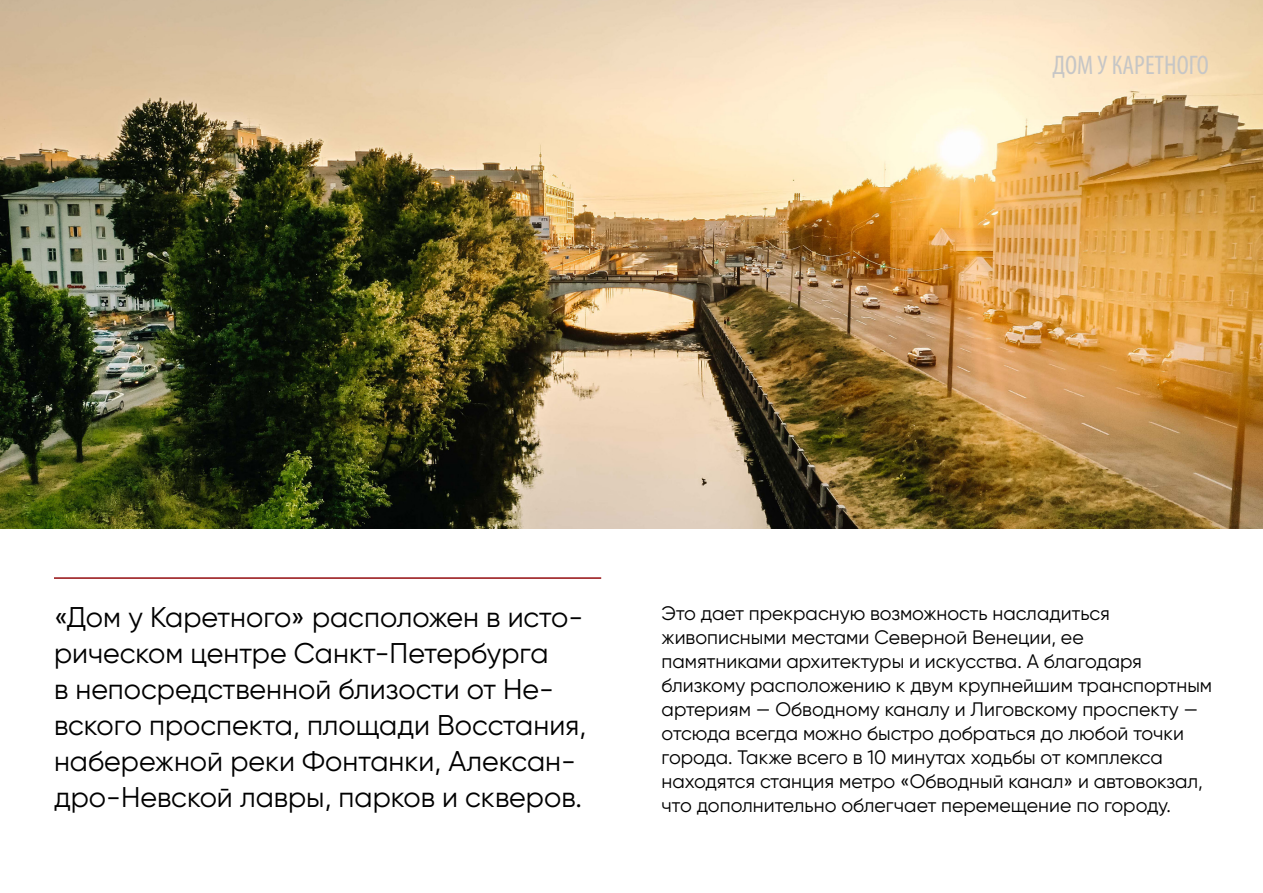
<style>
.page{position:relative;width:1263px;height:893px;background:#fff}
.page>*{position:absolute;margin:0;border:0;box-sizing:border-box;transform-origin:0 0}
.t1{font:28.5px/36px "Gilroy";color:#000}
.t2{font:condensed 27px "Myriad Pro";color:#c6c6c6}
.t3{font:19.5px/24px "Gilroy";color:#000}
</style>
<div class="page">
<img style="left:0;top:0;width:1263px;height:528px">
<hr style="left:54px;top:577px;width:547px;height:2px;background:#940d0f">
<h2 class="t2" style="left:1052px;top:49px;width:158px">ДОМ У КАРЕТНОГО</h2>
<h1 class="t1" style="left:54px;top:599px;width:534px">«Дом у Каретного» расположен в исто&shy;рическом центре Санкт-Петербурга<br>в непосредственной близости от Не&shy;вского проспекта, площади Восстания, набережной реки Фонтанки, Алексан&shy;дро-Невской лавры, парков и скверов.</h1>
<p class="t3" style="left:662px;top:601px;width:552px">Это дает прекрасную возможность насладиться живописными местами Северной Венеции, ее<br>памятниками архитектуры и искусства. А благодаря близкому расположению к двум крупнейшим транспортным артериям — Обводному каналу и Лиговскому проспекту — отсюда всегда можно быстро добраться до любой точки города. Также всего в 10 минутах ходьбы от комплекса находятся станция метро «Обводный канал» и автовокзал, что дополнительно облегчает перемещение по городу.</p>
</div>
